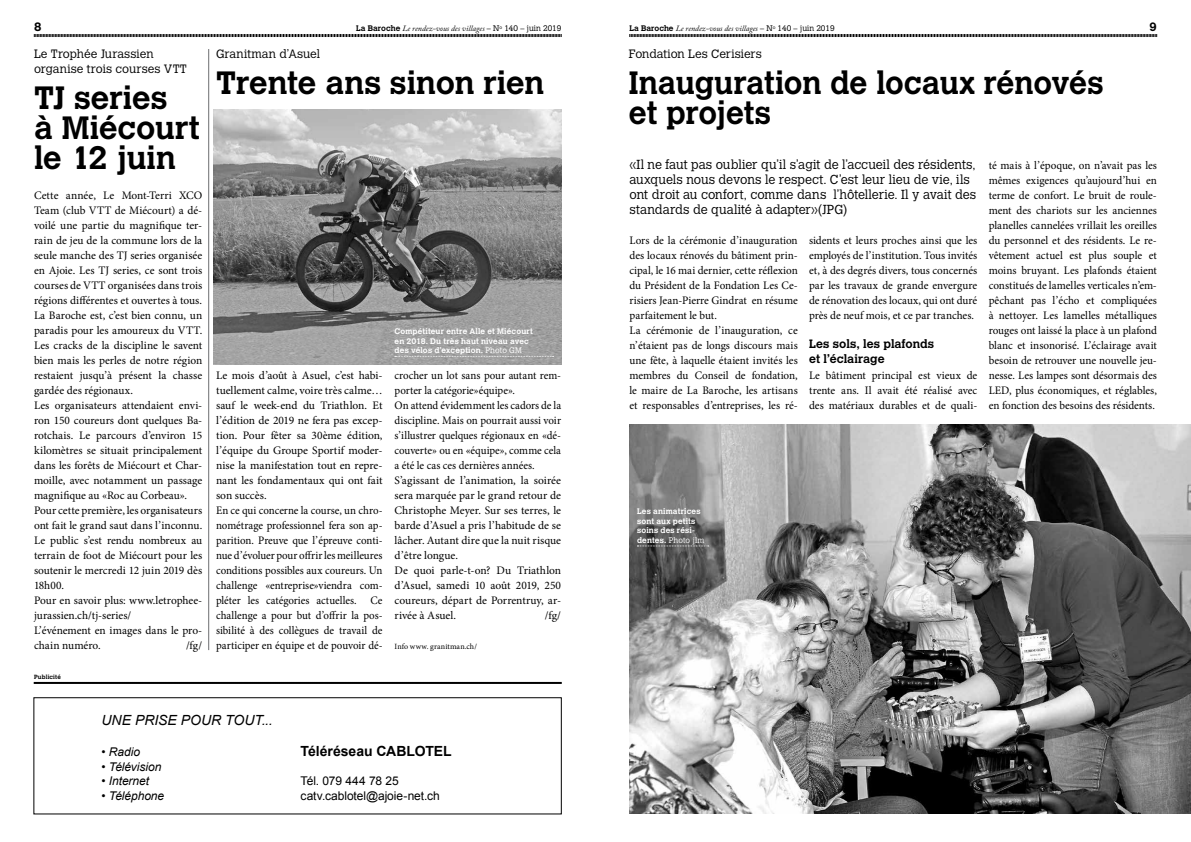
<style>
.page{position:relative;width:1191px;height:842px;background:#fff}
.page>*{position:absolute;margin:0;border:0;box-sizing:border-box;transform-origin:0 0}
.t1{font:700 32px/30px "Calvert MT Std";letter-spacing:-.005em;color:#000}
.t2{font:italic 14px "Arial";color:#000}
.t3{font:700 14px "Arial";letter-spacing:-.005em;color:#000}
.t4{font:300 13px/15px "Calvert MT Std";letter-spacing:-.005em;color:#000}
.t5{font:300 12px/15px "Calvert MT Std";color:#000}
.t6{font:12px "Arial";letter-spacing:-.005em;color:#000}
.t7{font:italic 12px "Arial";letter-spacing:-.005em;color:#000}
.t8{font:700 12px/14.4px "Calvert MT Std";color:#000}
.t9{font:11.5px/15px "Minion Pro";letter-spacing:-.005em;color:#000}
.t10{font:11.5px/15px "Minion Pro";letter-spacing:-.005em;color:#000;scale:.95 1}
.t11{font:700 8px/9.6px "Calvert MT Std";letter-spacing:.015em;color:#fff}
.t12{font:italic 8px "Adobe Caslon Pro";color:#000}
.t13{font:8px "Minion Pro";letter-spacing:.015em;color:#000}
.t14{font:700 6px "Calvert MT Std";letter-spacing:.03em;color:#000}
.s1{font-family:"Calvert MT Std";font-weight:700;font-style:normal}
.s2{font-family:"Calvert MT Std";font-weight:300;font-style:normal}
.s3{font-weight:300}
.s4{font-style:normal}
</style>
<div class="page">
<svg style="left:34px;top:34px;width:528px;height:3px"></svg>
<svg style="left:629px;top:34px;width:528px;height:3px"></svg>
<svg style="left:34px;top:681px;width:527px;height:3px"></svg>
<div style="left:34px;top:697px;width:527px;height:117px;border:1px solid #000"></div>
<img style="left:214px;top:109px;width:347px;height:255px">
<svg style="left:395px;top:356px;width:159px;height:1px"></svg>
<img style="left:629px;top:424px;width:562px;height:389px">
<hr style="left:208px;top:49px;width:1px;height:601px;background:#6d6e71">
<svg style="left:637px;top:546px;width:71px;height:1px"></svg>
<p class="t8" style="left:34px;top:20px;width:9px">8</p>
<p class="t12" style="left:356px;top:24px;width:207px"><span class="s1">La Baroche</span> Le rendez-vous des villages <span class="s2">– N</span><sup>o</sup> <span class="s2">140 – juin 2019</span></p>
<p class="t12" style="left:629px;top:24px;width:207px"><span class="s1">La Baroche</span> Le rendez-vous des villages <span class="s2">– N</span><sup>o</sup> <span class="s2">140 – juin 2019</span></p>
<p class="t8" style="left:1149px;top:20px;width:9px">9</p>
<p class="t5" style="left:34px;top:46px;width:154px">Le Trophée Jurassien organise trois courses VTT</p>
<h1 class="t1" style="left:34px;top:82px;width:167px">TJ series<br>à Miécourt le 12 juin</h1>
<p class="t9" style="left:34px;top:188px;width:170px">Cette année, Le Mont-Terri XCO Team (club VTT de Miécourt) a dé&shy;voilé une partie du magnifique ter&shy;rain de jeu de la commune lors de la seule manche des TJ series organisée en Ajoie. Les TJ series, ce sont trois courses de VTT organisées dans trois régions différentes et ouvertes à tous.<br>La Baroche est, c’est bien connu, un paradis pour les amoureux du VTT.<br>Les cracks de la discipline le savent bien mais les perles de notre région restaient jusqu’à présent la chasse gardée des régionaux.<br>Les organisateurs attendaient envi&shy;ron 150 coureurs dont quelques Ba&shy;rotchais. Le parcours d’environ 15 kilomètres se situait principalement dans les forêts de Miécourt et Char&shy;moille, avec notamment un passage magnifique au «Roc au Corbeau».<br>Pour cette première, les organisateurs ont fait le grand saut dans l’inconnu.<br>Le public s’est rendu nombreux au terrain de foot de Miécourt pour les soutenir le mercredi 12 juin 2019 dès 18h00.<br>Pour en savoir plus: www.letrophee&shy;jurassien.ch/tj-series/<br>L’événement en images dans le pro&shy;chain numéro.</p>
<p class="t9" style="left:186px;top:638px;width:18px">/fg/</p>
<p class="t14" style="left:34px;top:673px;width:28px">Publicité</p>
<p class="t5" style="left:216px;top:46px;width:105px">Granitman d’Asuel</p>
<h1 class="t1" style="left:216px;top:67px;width:330px">Trente ans sinon rien</h1>
<p class="t11" style="left:394px;top:326px;width:140px">Compétiteur entre Alle et Miécourt en 2018. Du très haut niveau avec des vélos d’exception. <span class="s3">Photo GM</span></p>
<p class="t9" style="left:216px;top:368px;width:168px">Le mois d’août à Asuel, c’est habi&shy;tuellement calme, voire très calme… sauf le week-end du Triathlon. Et l’édition de 2019 ne fera pas excep&shy;tion. Pour fêter sa 30ème édition, l’équipe du Groupe Sportif moder&shy;nise la manifestation tout en repre&shy;nant les fondamentaux qui ont fait son succès.<br>En ce qui concerne la course, un chro&shy;nométrage professionnel fera son ap&shy;parition. Preuve que l’épreuve conti&shy;nue d’évoluer pour offrir les meilleures conditions possibles aux coureurs. Un challenge «entreprise»viendra com&shy;pléter les catégories actuelles. Ce challenge a pour but d’offrir la pos&shy;sibilité à des collègues de travail de participer en équipe et de pouvoir dé-</p>
<p class="t10" style="left:394px;top:368px;width:177px">crocher un lot sans pour autant rem&shy;porter la catégorie»équipe».<br>On attend évidemment les cadors de la discipline. Mais on pourrait aussi voir s’illustrer quelques régionaux en «dé&shy;couverte» ou en «équipe», comme cela a été le cas ces dernières années.<br>S’agissant de l’animation, la soirée sera marquée par le grand retour de Christophe Meyer. Sur ses terres, le barde d’Asuel a pris l’habitude de se lâcher. Autant dire que la nuit risque d’être longue.<br>De quoi parle-t-on? Du Triathlon d’Asuel, samedi 10 août 2019, 250 coureurs, départ de Porrentruy, ar&shy;rivée à Asuel.</p>
<p class="t9" style="left:545px;top:608px;width:18px">/fg/</p>
<p class="t13" style="left:394px;top:641px;width:84px">Info www. granitman.ch/</p>
<p class="t2" style="left:101px;top:711px;width:173px">UNE PRISE POUR TOUT...</p>
<p class="t7" style="left:101px;top:744px;width:40px"><span class="s4">•</span> Radio</p>
<p class="t3" style="left:300px;top:742px;width:153px">Téléréseau CABLOTEL</p>
<p class="t7" style="left:101px;top:759px;width:62px"><span class="s4">•</span> Télévision</p>
<p class="t7" style="left:101px;top:773px;width:49px"><span class="s4">•</span> Internet</p>
<p class="t6" style="left:300px;top:773px;width:100px">Tél. 079 444 78 25</p>
<p class="t7" style="left:101px;top:787px;width:64px"><span class="s4">•</span> Téléphone</p>
<p class="t6" style="left:300px;top:787px;width:141px">catv.cablotel@ajoie-net.ch</p>
<p class="t5" style="left:629px;top:46px;width:134px">Fondation Les Cerisiers</p>
<h1 class="t1" style="left:629px;top:67px;width:476px">Inauguration de locaux rénovés et projets</h1>
<p class="t4" style="left:629px;top:157px;width:348px">«Il ne faut pas oublier qu’il s’agit de l’accueil des résidents, auxquels nous devons le respect. C’est leur lieu de vie, ils ont droit au confort, comme dans l’hôtellerie. Il y avait des standards de qualité à adapter»(JPG)</p>
<p class="t9" style="left:988px;top:158px;width:170px;text-align:justify">té mais à l’époque, on n’avait pas les mêmes exigences qu’aujourd’hui en terme de confort. Le bruit de roule&shy;ment des chariots sur les anciennes planelles cannelées vrillait les oreilles du personnel et des résidents. Le re&shy;vêtement actuel est plus souple et moins bruyant. Les plafonds étaient constitués de lamelles verticales n’em&shy;pêchant pas l’écho et compliquées à nettoyer. Les lamelles métalliques rouges ont laissé la place à un plafond blanc et insonorisé. L’éclairage avait besoin de retrouver une nouvelle jeu&shy;nesse. Les lampes sont désormais des LED, plus économiques, et réglables, en fonction des besoins des résidents.</p>
<p class="t9" style="left:629px;top:233px;width:170px">Lors de la cérémonie d’inauguration des locaux rénovés du bâtiment prin&shy;cipal, le 16 mai dernier, cette réflexion du Président de la Fondation Les Ce&shy;risiers Jean-Pierre Gindrat en résume parfaitement le but.<br>La cérémonie de l’inauguration, ce n’étaient pas de longs discours mais une fête, à laquelle étaient invités les membres du Conseil de fondation, le maire de La Baroche, les artisans et responsables d’entreprises, les ré-</p>
<p class="t9" style="left:809px;top:233px;width:170px;text-align:justify">sidents et leurs proches ainsi que les employés de l’institution. Tous invités et, à des degrés divers, tous concernés par les travaux de grande envergure de rénovation des locaux, qui ont duré près de neuf mois, et ce par tranches.</p>
<p class="t8" style="left:809px;top:337px;width:126px">Les sols, les plafonds et l’éclairage</p>
<p class="t9" style="left:809px;top:368px;width:170px;text-align:justify">Le bâtiment principal est vieux de trente ans. Il avait été réalisé avec des matériaux durables et de quali-</p>
<p class="t11" style="left:637px;top:506px;width:69px">Les animatrices sont aux petits soins des rési&shy;dentes. <span class="s3">Photo jlm</span></p>
</div>
